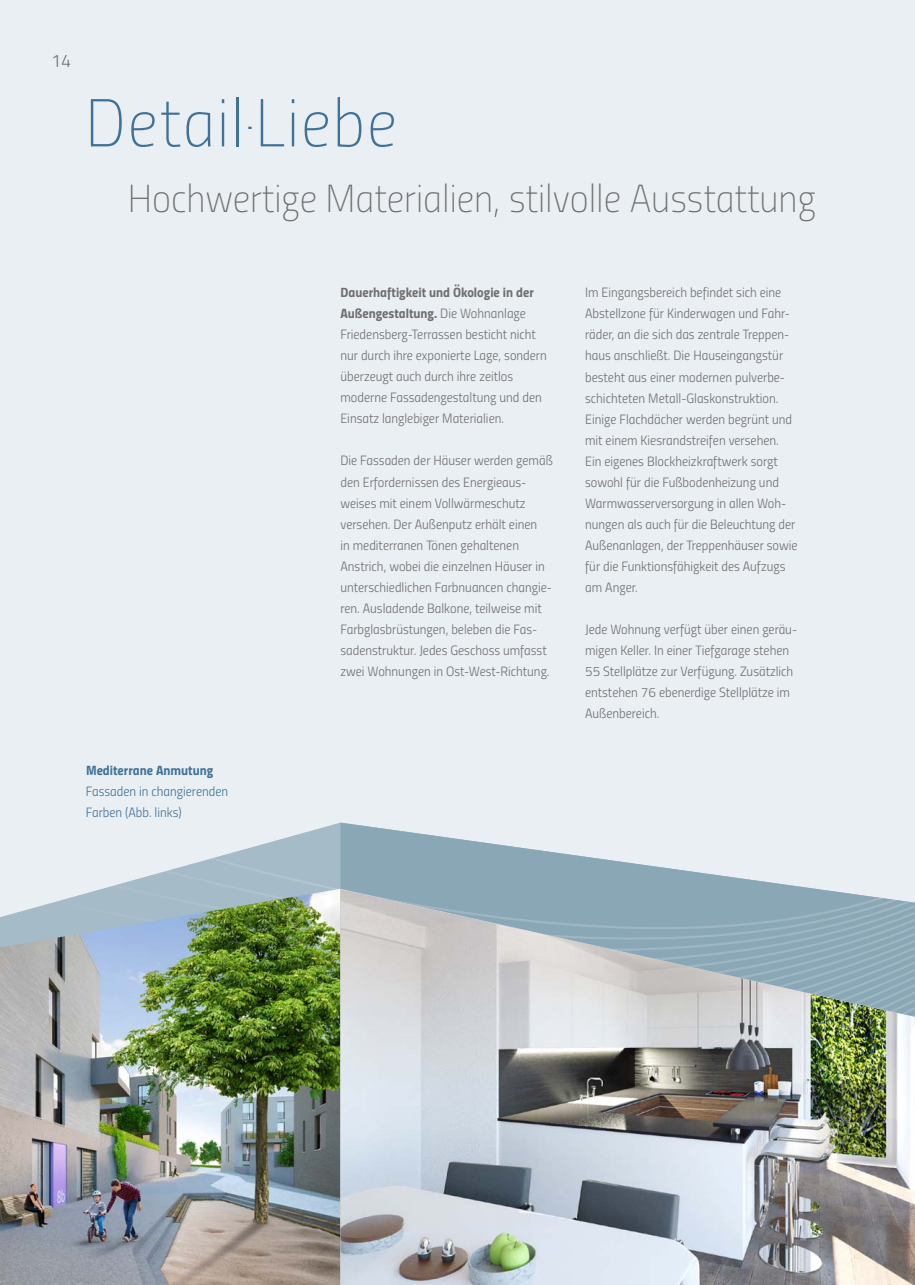
<style>
.page{position:relative;width:915px;height:1285px;background:#fff}
.page>*{position:absolute;margin:0;border:0;box-sizing:border-box;transform-origin:0 0}
.t1{font:67.5px "Titillium Thin Upright";letter-spacing:.025em;color:#407297}
.t2{font:39px "Titillium Thin Upright";color:#706f6f}
.t3{font:18px "Titillium Light Upright";color:#706f6f}
.t4{font:13.5px/21px "Titillium Light Upright";color:#706f6f}
.t5{font:13.5px/21px "Titillium Bold Upright";color:#706f6f}
.t6{font:13.5px/21px "Titillium Light Upright";color:#407297}
.t7{font:13.5px "Titillium Bold Upright";color:#407297}
.s1{font-family:"Titillium Light Upright"}
</style>
<div class="page">
<div style="left:0;top:0;width:914px;height:1284px;background:#eaeff3"></div>
<img style="left:0;top:1016px;width:340px;height:268px">
<img style="left:340px;top:1016px;width:574px;height:268px">
<svg style="left:0;top:822px;width:914px;height:194px"></svg>
<h3 class="t3" style="left:51px;top:47px;width:22px">14</h3>
<h1 class="t1" style="left:85px;top:75px;width:313px">Detail-Liebe</h1>
<h2 class="t2" style="left:128px;top:171px;width:689px">Hochwertige Materialien, stilvolle Ausstattung</h2>
<p class="t7" style="left:86px;top:759px;width:129px">Mediterrane Anmutung</p>
<p class="t6" style="left:86px;top:779px;width:144px">Fassaden in changierenden<br>Farben (Abb. links)</p>
<p class="t5" style="left:340px;top:281px;width:195px">Dauerhaftigkeit und Ökologie in der<br>Außengestaltung. <span class="s1">Die Wohnanlage</span></p>
<p class="t4" style="left:340px;top:323px;width:208px">Friedensberg-Terrassen besticht nicht nur durch ihre exponierte Lage, sondern überzeugt auch durch ihre zeitlos moderne Fassadengestaltung und den Einsatz langlebiger Materialien.</p>
<p class="t4" style="left:340px;top:449px;width:214px">Die Fassaden der Häuser werden gemäß den Erfordernissen des Energieaus&shy;weises mit einem Vollwärmeschutz versehen. Der Außenputz erhält einen<br>in mediterranen Tönen gehaltenen Anstrich, wobei die einzelnen Häuser in unterschiedlichen Farbnuancen changie&shy;ren. Ausladende Balkone, teilweise mit Farbglasbrüstungen, beleben die Fas&shy;sadenstruktur. Jedes Geschoss umfasst zwei Wohnungen in Ost-West-Richtung.</p>
<p class="t4" style="left:585px;top:281px;width:214px">Im Eingangsbereich befindet sich eine Abstellzone für Kinderwagen und Fahr&shy;räder, an die sich das zentrale Treppen&shy;haus anschließt. Die Hauseingangstür besteht aus einer modernen pulverbe&shy;schichteten Metall-Glaskonstruktion.<br>Einige Flachdächer werden begrünt und mit einem Kiesrandstreifen versehen.<br>Ein eigenes Blockheizkraftwerk sorgt sowohl für die Fußbodenheizung und Warmwasserversorgung in allen Woh&shy;nungen als auch für die Beleuchtung der Außenanlagen, der Treppenhäuser sowie für die Funktionsfähigkeit des Aufzugs am Anger.</p>
<p class="t4" style="left:585px;top:617px;width:213px">Jede Wohnung verfügt über einen geräu&shy;migen Keller. In einer Tiefgarage stehen 55 Stellplätze zur Verfügung. Zusätzlich entstehen 76 ebenerdige Stellplätze im Außenbereich.</p>
</div>
